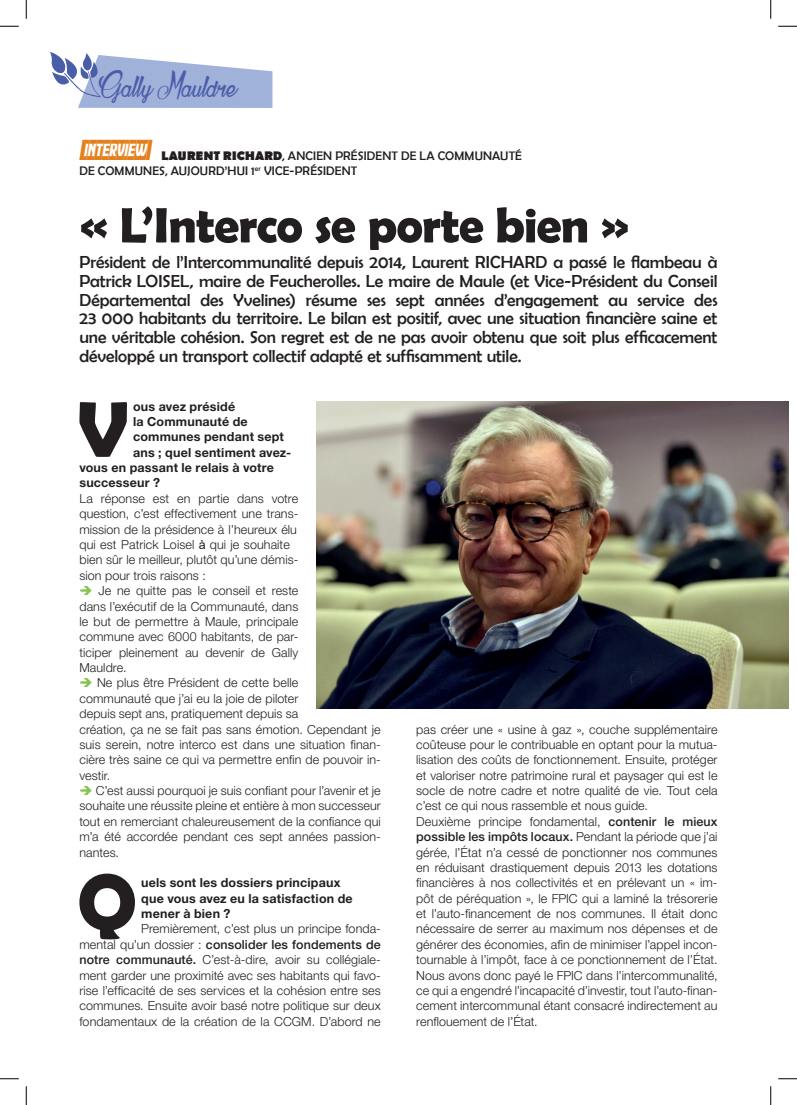
<style>
.page{position:relative;width:797px;height:1105px;background:#fff}
.page>*{position:absolute;margin:0;border:0;box-sizing:border-box;transform-origin:0 0}
.TEXTE{font:700 79.75px "Berlin Sans FB Demi";color:#231f20}
.Question{font:700 79.75px "Berlin Sans FB Demi";color:#231f20}
.GRAND_TITRE_OK{font:700 50px "Berlin Sans FB Demi";letter-spacing:-.015em;color:#231f20}
.t1{font:37.5px "Atelier Omega";color:#4a5da9}
.CARTOUCHE_BLEUE{font:27.5px "Live News";letter-spacing:-.005em;color:#e4801b}
.CHAPO_OK{font:17.5px/18.8px "Berlin Sans FB";letter-spacing:-.005em;color:#231f20;text-align:justify}
.TEXTE-2{font:300 12.5px/15.4px "Helvetica Neue LT Std";letter-spacing:.005em;color:#231f20;text-align:justify}
.CHAPO_OK-2{font:12.5px/15px "Berlin Sans FB";letter-spacing:.015em;color:#231f20}
.TEXTE-3{font:700 12.5px/15.4px "Helvetica Neue LT Std";letter-spacing:.015em;color:#231f20}
.Question-2{font:700 12.5px/15.4px "Helvetica Neue LT Std";letter-spacing:.015em;color:#231f20}
.s1{font-weight:700}
.s2{font-family:"Arial";font-weight:400}
.s3{font-stretch:condensed}
.s4{color:#82c44c}
.s5{font-weight:500}
</style>
<div class="page">
<svg style="left:50px;top:52px;width:223px;height:56px"></svg>
<img style="left:316px;top:402px;width:472px;height:306px">
<svg style="left:0;top:25px;width:19px;height:2px"></svg>
<svg style="left:778px;top:25px;width:19px;height:2px"></svg>
<svg style="left:0;top:1078px;width:19px;height:1px"></svg>
<svg style="left:778px;top:1078px;width:19px;height:1px"></svg>
<svg style="left:25px;top:0;width:2px;height:19px"></svg>
<svg style="left:25px;top:1086px;width:2px;height:19px"></svg>
<svg style="left:770px;top:0;width:1px;height:19px"></svg>
<svg style="left:770px;top:1086px;width:1px;height:19px"></svg>
<p class="t1" style="left:101px;top:66px;width:138px">Gally Mauldre</p>
<p class="CARTOUCHE_BLEUE" style="left:83px;top:135px;width:64px">INTERVIEW</p>
<p class="CHAPO_OK-2" style="left:79px;top:148px;width:444px;text-indent:82px"><span class="s1">LAURENT RICHARD</span>, ANCIEN PRÉSIDENT DE LA COMMUNAUTÉ<br>DE COMMUNES, AUJOURD’HUI 1<sup>er</sup> VICE-PRÉSIDENT</p>
<p class="GRAND_TITRE_OK" style="left:79px;top:196px;width:551px">« L’Interco se porte bien »</p>
<p class="CHAPO_OK" style="left:79px;top:253px;width:639px">Président de l’Intercommunalité depuis 2014, Laurent RICHARD a passé le flambeau à Patrick LOISEL, maire de Feucherolles. Le maire de Maule (et Vice-Président du Conseil Départemental des Yvelines) résume ses sept années d’engagement au service des 23 000 habitants du territoire. Le bilan est positif, avec une situation financière saine et une véritable cohésion. Son regret est de ne pas avoir obtenu que soit plus efficacement développé un transport collectif adapté et suffisamment utile.</p>
<p class="TEXTE" style="left:77px;top:383px;width:54px">V</p>
<p class="TEXTE-3" style="left:133px;top:398px;width:159px">ous avez présidé<br>la Communauté de communes pendant sept ans ; quel sentiment avez-</p>
<p class="TEXTE-2" style="left:79px;top:460px;width:220px;text-align:left"><span class="s1">vous en passant le relais à votre successeur ?<br></span>La réponse est en partie dans votre question, c’est effectivement une trans&shy;mission de la présidence à l’heureux élu qui est Patrick Loisel <span class="s2">à</span> qu<span class="s3">i</span> je souhaite bien sûr le meilleur, plutôt qu’une démis&shy;sion pour trois raisons :</p>
<p class="TEXTE-2" style="left:79px;top:583px;width:220px"><span class="s4">➔</span> Je ne quitte pas le conseil et reste dans l’exécutif de la Communauté, dans le but de permettre à Maule, principale commune avec 6000 habitants, de par&shy;ticiper pleinement au devenir de Gally Mauldre.</p>
<p class="TEXTE-2" style="left:79px;top:675px;width:303px;text-align:left"><span class="s4">➔</span> Ne plus être Président de cette belle<br>communauté que j’ai eu la joie de piloter<br>depuis sept ans, pratiquement depuis sa<br>création, ça ne se fait pas sans émotion. Cependant je suis serein, notre interco est dans une situation finan&shy;cière très saine ce qui va permettre enfin de pouvoir in&shy;vestir.</p>
<p class="TEXTE-2" style="left:79px;top:783px;width:303px"><span class="s4">➔</span> C’est aussi pourquoi je suis confiant pour l’avenir et je souhaite une réussite pleine et entière à mon successeur tout en remerciant chaleureusement de la confiance qui m’a été accordée pendant ces sept années passion&shy;nantes.</p>
<p class="Question" style="left:77px;top:856px;width:61px">Q</p>
<p class="Question-2" style="left:141px;top:875px;width:213px">uels sont les dossiers principaux que vous avez eu la satisfaction de mener à bien ?</p>
<p class="TEXTE-2" style="left:79px;top:921px;width:303px;text-indent:62px">Premièrement, c’est plus un principe fonda&shy;mental qu’un dossier : <span class="s5">consolider les fondements de notre communauté.</span> C’est-à-dire, avoir su collégiale&shy;ment garder une proximité avec ses habitants qui favo&shy;rise l’efficacité de ses services et la cohésion entre ses communes. Ensuite avoir basé notre politique sur deux fondamentaux de la création de la CCGM. D’abord ne</p>
<p class="TEXTE-2" style="left:416px;top:721px;width:303px">pas créer une « usine à gaz », couche supplémentaire coûteuse pour le contribuable en optant pour la mutua&shy;lisation des coûts de fonctionnement. Ensuite, protéger et valoriser notre patrimoine rural et paysager qui est le socle de notre cadre et notre qualité de vie. Tout cela c’est ce qui nous rassemble et nous guide.</p>
<p class="TEXTE-2" style="left:416px;top:813px;width:303px">Deuxième principe fondamental, <span class="s5">contenir le mieux possible les impôts locaux.</span> Pendant la période que j’ai gérée, l’État n’a cessé de ponctionner nos communes en réduisant drastiquement depuis 2013 les dotations financières à nos collectivités et en prélevant un « im&shy;pôt de péréquation », le FPIC qui a laminé la trésorerie et l’auto-financement de nos communes. Il était donc nécessaire de serrer au maximum nos dépenses et de générer des économies, afin de minimiser l’appel incon&shy;tournable à l’impôt, face à ce ponctionnement de l’État.<br>Nous avons donc payé le FPIC dans l’intercommunalité, ce qui a engendré l’incapacité d’investir, tout l’auto-finan&shy;cement intercommunal étant consacré indirectement au renflouement de l’État.</p>
</div>
